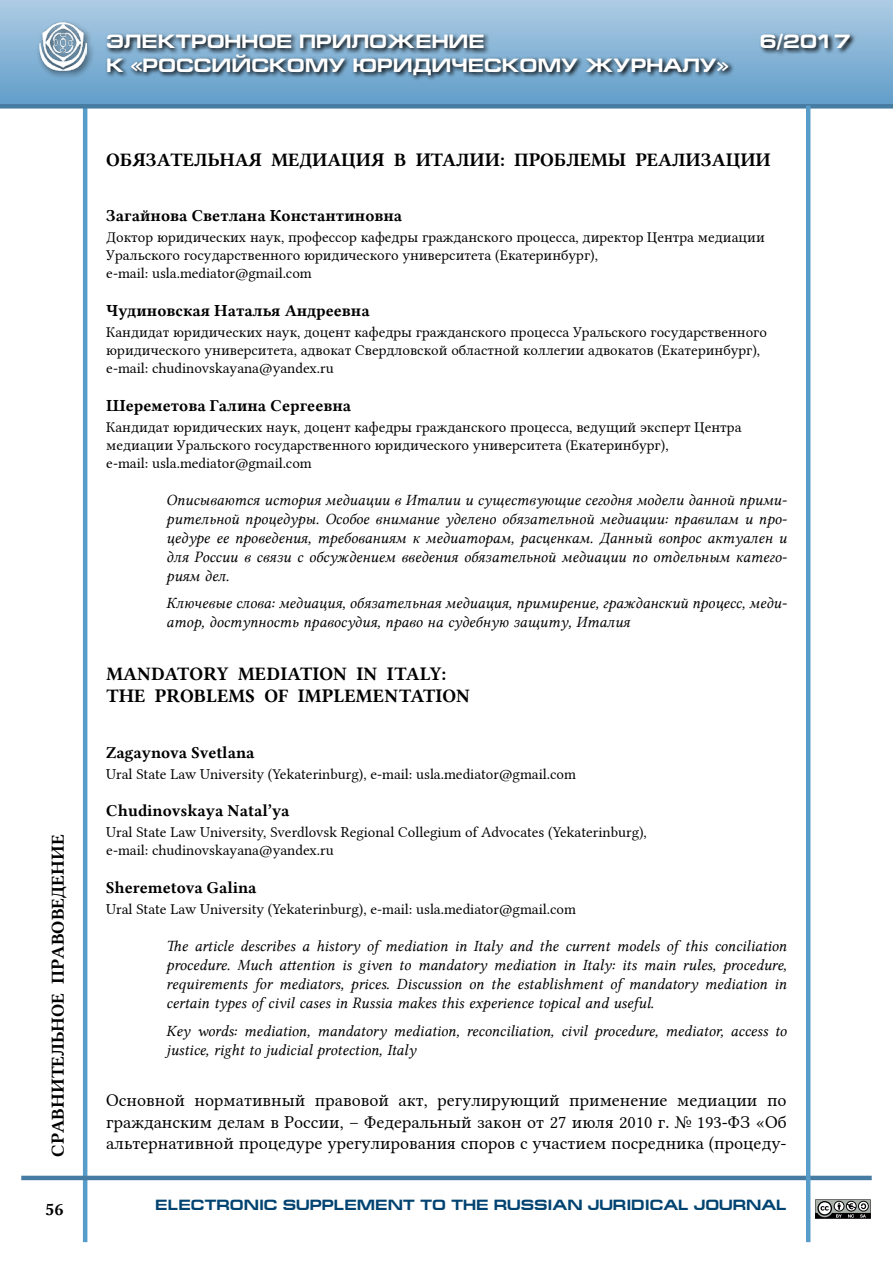
<style>
.page{position:relative;width:893px;height:1263px;background:#fff}
.page>*{position:absolute;margin:0;border:0;box-sizing:border-box;transform-origin:0 0}
.t1{font:700 19.5px "Europe Ext";color:#fff}
.t2{font:18.75px "Lin Libertine B";letter-spacing:.005em;color:#000}
.t3{font:18px/21.6px "Lin Libertine";color:#000;text-align:justify}
.t4{font:18px "Lin Libertine B";color:#000}
.t5{font:16.5px "Lin Libertine B";color:#000}
.t6{font:15.75px/18.9px "Lin Libertine I";color:#000;text-align:justify}
.t7{font:15px/18px "Lin Libertine";color:#000}
.t8{font:700 15px "Europe Ext";color:#004371}
</style>
<div class="page">
<div style="left:0;top:0;width:893px;height:106px;background:linear-gradient(to bottom,#aecce4,#619dc9)"></div>
<hr style="left:83px;top:106px;width:4px;height:1136px;background:#589cca">
<hr style="left:21px;top:1176px;width:851px;height:4px;background:#467ba2">
<div style="left:0;top:104px;width:893px;height:5px;background:#467ba2"></div>
<div style="left:35px;top:19px;width:60px;height:60px;background:#000;opacity:.63"></div>
<img style="left:39px;top:23px;width:48px;height:47px">
<svg style="left:105px;top:31px;width:751px;height:50px;background:#6b90ac"></svg>
<hr style="left:806px;top:106px;width:4px;height:1136px;background:#589cca">
<svg style="left:815px;top:1199px;width:56px;height:20px"></svg>
<p class="t4" style="left:46px;top:1157px;width:324px;rotate:-90deg">СРАВНИТЕЛЬНОЕ ПРАВОВЕДЕНИЕ</p>
<p class="t4" style="left:45px;top:1197px;width:20px">56</p>
<p class="t1" style="left:106px;top:31px;width:380px">ЭЛЕКТРОННОЕ ПРИЛОЖЕНИЕ</p>
<p class="t1" style="left:760px;top:31px;width:92px">6/2017</p>
<p class="t1" style="left:106px;top:54px;width:624px">К «РОССИЙСКОМУ ЮРИДИЧЕСКОМУ ЖУРНАЛУ»</p>
<p class="t2" style="left:106px;top:147px;width:129px">ОБЯЗАТЕЛЬНАЯ</p>
<p class="t2" style="left:271px;top:147px;width:32px">МЕДИАЦИЯ</p>
<p class="t2" style="left:394px;top:147px;width:64px">В ИТАЛИИ</p>
<p class="t2" style="left:500px;top:147px;width:162px">: ПРОБЛЕМЫ РЕАЛИ</p>
<p class="t2" style="left:701px;top:147px;width:27px">ЗАЦИИ</p>
<p class="t5" style="left:106px;top:205px;width:297px">Загайнова Светлана Константиновна</p>
<p class="t7" style="left:106px;top:227px;width:660px">Доктор юридических наук, профессор кафедры гражданского процесса, директор Центра медиации<br>Уральского государственного юридического университета (Екатеринбург),<br>e-mail: usla.mediator@gmail.com</p>
<p class="t5" style="left:106px;top:299px;width:265px">Чудиновская Наталья Андреевна</p>
<p class="t7" style="left:106px;top:322px;width:662px">Кандидат юридических наук, доцент кафедры гражданского процесса Уральского государственного юридического университета, адвокат Свердловской областной коллегии адвокатов (Екатеринбург), e-mail: chudinovskayana@yandex.ru</p>
<p class="t5" style="left:106px;top:394px;width:246px">Шереметова Галина Сергеевна</p>
<p class="t7" style="left:106px;top:416px;width:637px">Кандидат юридических наук, доцент кафедры гражданского процесса, ведущий эксперт Центра медиации Уральского государственного юридического университета (Екатеринбург),<br>e-mail: usla.mediator@gmail.com</p>
<p class="t6" style="left:166px;top:491px;width:622px">Описываются история медиации в Италии и существующие сегодня модели данной прими&shy;рительной процедуры. Особое внимание уделено обязательной медиации: правилам и про&shy;цедуре ее проведения, требованиям к медиаторам, расценкам. Данный вопрос актуален и для России в связи с обсуждением введения обязательной медиации по отдельным катего&shy;риям дел.</p>
<p class="t6" style="left:166px;top:594px;width:622px">Ключевые слова: медиация, обязательная медиация, примирение, гражданский процесс, меди&shy;атор, доступность правосудия, право на судебную защиту, Италия</p>
<p class="t2" style="left:106px;top:660px;width:59px">MANDATOR</p>
<p class="t2" style="left:217px;top:660px;width:62px">Y MEDIATIO</p>
<p class="t2" style="left:333px;top:660px;width:66px">N IN ITAL</p>
<p class="t2" style="left:430px;top:660px;width:18px">Y:</p>
<p class="t2" style="left:106px;top:683px;width:74px">THE PROBL</p>
<p class="t2" style="left:217px;top:683px;width:195px">EMS OF IMPLEMENTATIO</p>
<p class="t2" style="left:456px;top:683px;width:15px">N</p>
<p class="t5" style="left:106px;top:741px;width:150px">Zagaynova Svetlana</p>
<p class="t7" style="left:106px;top:763px;width:471px">Ural State Law University (Yekaterinburg), e-mail: usla.mediator@gmail.com</p>
<p class="t5" style="left:106px;top:800px;width:185px">Chudinovskaya Natal’ya</p>
<p class="t7" style="left:106px;top:822px;width:542px">Ural State Law University, Sverdlovsk Regional Collegium of Advocates (Yekaterinburg), e-mail: chudinovskayana@yandex.ru</p>
<p class="t5" style="left:106px;top:876px;width:152px">Sheremetova Galina</p>
<p class="t7" style="left:106px;top:899px;width:471px">Ural State Law University (Yekaterinburg), e-mail: usla.mediator@gmail.com</p>
<p class="t6" style="left:166px;top:937px;width:622px">The article describes a history of mediation in Italy and the current models of this conciliation procedure. Much attention is given to mandatory mediation in Italy: its main rules, procedure, requirements for mediators, prices. Discussion on the establishment of mandatory mediation in certain types of civil cases in Russia makes this experience topical and useful.</p>
<p class="t6" style="left:166px;top:1022px;width:622px">Key words: mediation, mandatory mediation, reconciliation, civil procedure, mediator, access to justice, right to judicial protection, Italy</p>
<p class="t3" style="left:106px;top:1087px;width:682px">Основной нормативный правовой акт, регулирующий применение медиации по гражданским делам в России, – Федеральный закон от 27 июля 2010 г. № 193-ФЗ «Об альтернативной процедуре урегулирования споров с участием посредника (процеду-</p>
<p class="t8" style="left:155px;top:1196px;width:633px">ELECTRONIC SUPPLEMENT TO THE RUSSIAN JURIDICAL JOURNAL</p>
</div>
